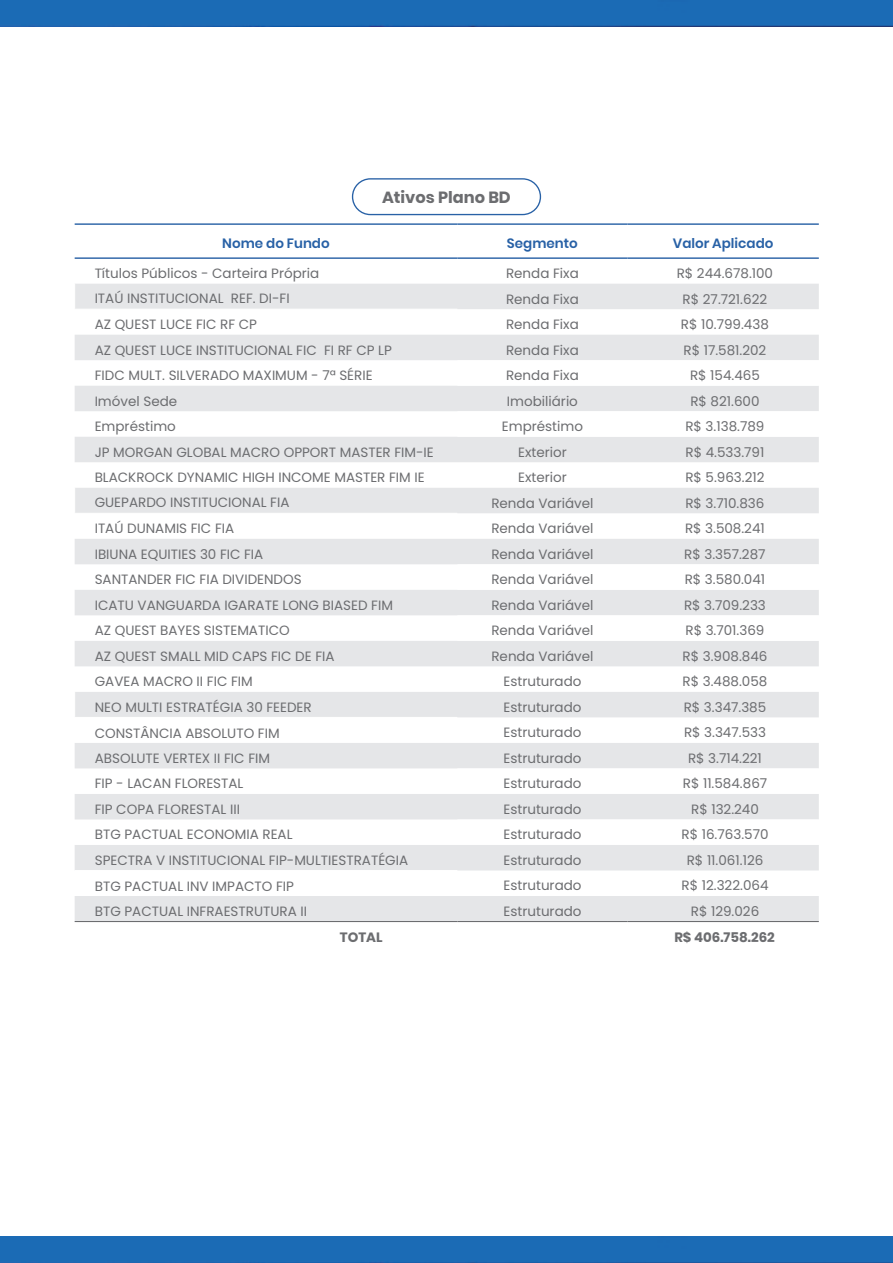
<style>
.page{position:relative;width:893px;height:1263px;background:#fff}
.page>*{position:absolute;margin:0;border:0;box-sizing:border-box;transform-origin:0 0}
.t1{font:700 16.2px "Poppins";color:#6c6d70}
.t2{font:13.5px "Poppins";color:#6c6d70}
.t3{font:600 13.5px "Poppins";color:#2861a6}
.t4{font:700 13.5px "Poppins";color:#6c6d70}
</style>
<div class="page">
<div style="left:352px;top:178px;width:189px;height:37px;border:1px solid #2861a6;border-radius:18px"></div>
<svg style="left:75px;top:284px;width:744px;height:637px;fill:#e5e6e8"></svg>
<svg style="left:457px;top:360px;width:362px;height:563px"></svg>
<hr style="left:75px;top:223px;width:382px;height:2px;background:#2861a6">
<hr style="left:457px;top:223px;width:170px;height:2px;background:#2861a6">
<hr style="left:627px;top:223px;width:192px;height:2px;background:#2861a6">
<hr style="left:75px;top:257px;width:382px;height:2px;background:#2861a6">
<hr style="left:457px;top:257px;width:170px;height:2px;background:#2861a6">
<hr style="left:627px;top:257px;width:192px;height:2px;background:#2861a6">
<hr style="left:74px;top:309px;width:383px;height:1px;background:#fff">
<hr style="left:74px;top:513px;width:383px;height:1px;background:#fff">
<hr style="left:74px;top:717px;width:383px;height:1px;background:#fff">
<hr style="left:75px;top:870px;width:382px;height:1px;background:#fff">
<hr style="left:75px;top:921px;width:382px;height:1px;background:#6c6d70">
<hr style="left:457px;top:921px;width:170px;height:1px;background:#6c6d70">
<hr style="left:627px;top:921px;width:192px;height:1px;background:#6c6d70">
<div style="left:0;top:0;width:893px;height:26px;background:#1b6bb5"></div>
<div style="left:0;top:1237px;width:893px;height:26px;background:#1b6bb5"></div>
<p class="t1" style="left:382px;top:188px;width:130px">Ativos Plano BD</p>
<p class="t3" style="left:222px;top:236px;width:109px">Nome do Fundo</p>
<p class="t3" style="left:507px;top:236px;width:72px">Segmento</p>
<p class="t3" style="left:673px;top:236px;width:102px">Valor Aplicado</p>
<p class="t2" style="left:95px;top:266px;width:226px">Títulos Públicos - Carteira Própria</p>
<p class="t2" style="left:506px;top:266px;width:74px">Renda Fixa</p>
<p class="t2" style="left:677px;top:266px;width:98px">R$ 244.678.100</p>
<p class="t2" style="left:95px;top:291px;width:197px">ITAÚ INSTITUCIONAL REF. DI-FI</p>
<p class="t2" style="left:506px;top:291px;width:74px">Renda Fixa</p>
<p class="t2" style="left:683px;top:291px;width:86px">R$ 27.721.622</p>
<p class="t2" style="left:95px;top:317px;width:164px">AZ QUEST LUCE FIC RF CP</p>
<p class="t2" style="left:506px;top:316px;width:74px">Renda Fixa</p>
<p class="t2" style="left:681px;top:316px;width:90px">R$ 10.799.438</p>
<p class="t2" style="left:95px;top:342px;width:299px">AZ QUEST LUCE INSTITUCIONAL FIC FI RF CP LP</p>
<p class="t2" style="left:506px;top:342px;width:74px">Renda Fixa</p>
<p class="t2" style="left:683px;top:342px;width:84px">R$ 17.581.202</p>
<p class="t2" style="left:95px;top:367px;width:279px">FIDC MULT. SILVERADO MAXIMUM - 7ª SÉRIE</p>
<p class="t2" style="left:506px;top:367px;width:74px">Renda Fixa</p>
<p class="t2" style="left:690px;top:367px;width:71px">R$ 154.465</p>
<p class="t2" style="left:95px;top:393px;width:84px">Imóvel Sede</p>
<p class="t2" style="left:507px;top:393px;width:73px">Imobiliário</p>
<p class="t2" style="left:690px;top:393px;width:71px">R$ 821.600</p>
<p class="t2" style="left:95px;top:418px;width:83px">Empréstimo</p>
<p class="t2" style="left:502px;top:418px;width:83px">Empréstimo</p>
<p class="t2" style="left:685px;top:418px;width:81px">R$ 3.138.789</p>
<p class="t2" style="left:95px;top:444px;width:341px">JP MORGAN GLOBAL MACRO OPPORT MASTER FIM-IE</p>
<p class="t2" style="left:518px;top:444px;width:50px">Exterior</p>
<p class="t2" style="left:685px;top:444px;width:80px">R$ 4.533.791</p>
<p class="t2" style="left:95px;top:470px;width:332px">BLACKROCK DYNAMIC HIGH INCOME MASTER FIM IE</p>
<p class="t2" style="left:518px;top:470px;width:50px">Exterior</p>
<p class="t2" style="left:685px;top:470px;width:81px">R$ 5.963.212</p>
<p class="t2" style="left:95px;top:495px;width:196px">GUEPARDO INSTITUCIONAL FIA</p>
<p class="t2" style="left:491px;top:495px;width:104px">Renda Variável</p>
<p class="t2" style="left:685px;top:495px;width:81px">R$ 3.710.836</p>
<p class="t2" style="left:95px;top:521px;width:141px">ITAÚ DUNAMIS FIC FIA</p>
<p class="t2" style="left:491px;top:521px;width:104px">Renda Variável</p>
<p class="t2" style="left:685px;top:521px;width:81px">R$ 3.508.241</p>
<p class="t2" style="left:95px;top:546px;width:170px">IBIUNA EQUITIES 30 FIC FIA</p>
<p class="t2" style="left:491px;top:546px;width:104px">Renda Variável</p>
<p class="t2" style="left:684px;top:546px;width:83px">R$ 3.357.287</p>
<p class="t2" style="left:95px;top:572px;width:209px">SANTANDER FIC FIA DIVIDENDOS</p>
<p class="t2" style="left:491px;top:572px;width:104px">Renda Variável</p>
<p class="t2" style="left:685px;top:572px;width:82px">R$ 3.580.041</p>
<p class="t2" style="left:95px;top:597px;width:300px">ICATU VANGUARDA IGARATE LONG BIASED FIM</p>
<p class="t2" style="left:491px;top:597px;width:104px">Renda Variável</p>
<p class="t2" style="left:684px;top:597px;width:83px">R$ 3.709.233</p>
<p class="t2" style="left:95px;top:623px;width:197px">AZ QUEST BAYES SISTEMATICO</p>
<p class="t2" style="left:491px;top:623px;width:104px">Renda Variável</p>
<p class="t2" style="left:685px;top:623px;width:81px">R$ 3.701.369</p>
<p class="t2" style="left:95px;top:648px;width:241px">AZ QUEST SMALL MID CAPS FIC DE FIA</p>
<p class="t2" style="left:491px;top:648px;width:104px">Renda Variável</p>
<p class="t2" style="left:682px;top:648px;width:86px">R$ 3.908.846</p>
<p class="t2" style="left:95px;top:674px;width:160px">GAVEA MACRO II FIC FIM</p>
<p class="t2" style="left:503px;top:674px;width:80px">Estruturado</p>
<p class="t2" style="left:683px;top:674px;width:86px">R$ 3.488.058</p>
<p class="t2" style="left:95px;top:699px;width:219px">NEO MULTI ESTRATÉGIA 30 FEEDER</p>
<p class="t2" style="left:503px;top:699px;width:80px">Estruturado</p>
<p class="t2" style="left:684px;top:699px;width:84px">R$ 3.347.385</p>
<p class="t2" style="left:95px;top:725px;width:186px">CONSTÂNCIA ABSOLUTO FIM</p>
<p class="t2" style="left:503px;top:725px;width:80px">Estruturado</p>
<p class="t2" style="left:684px;top:725px;width:84px">R$ 3.347.533</p>
<p class="t2" style="left:95px;top:750px;width:177px">ABSOLUTE VERTEX II FIC FIM</p>
<p class="t2" style="left:503px;top:750px;width:80px">Estruturado</p>
<p class="t2" style="left:688px;top:750px;width:75px">R$ 3.714.221</p>
<p class="t2" style="left:95px;top:776px;width:150px">FIP - LACAN FLORESTAL</p>
<p class="t2" style="left:503px;top:776px;width:80px">Estruturado</p>
<p class="t2" style="left:683px;top:776px;width:86px">R$ 11.584.867</p>
<p class="t2" style="left:95px;top:801px;width:147px">FIP COPA FLORESTAL III</p>
<p class="t2" style="left:503px;top:801px;width:80px">Estruturado</p>
<p class="t2" style="left:691px;top:801px;width:69px">R$ 132.240</p>
<p class="t2" style="left:95px;top:827px;width:199px">BTG PACTUAL ECONOMIA REAL</p>
<p class="t2" style="left:503px;top:827px;width:80px">Estruturado</p>
<p class="t2" style="left:681px;top:827px;width:88px">R$ 16.763.570</p>
<p class="t2" style="left:95px;top:852px;width:315px">SPECTRA V INSTITUCIONAL FIP-MULTIESTRATÉGIA</p>
<p class="t2" style="left:503px;top:852px;width:80px">Estruturado</p>
<p class="t2" style="left:687px;top:852px;width:78px">R$ 11.061.126</p>
<p class="t2" style="left:95px;top:878px;width:201px">BTG PACTUAL INV IMPACTO FIP</p>
<p class="t2" style="left:503px;top:878px;width:80px">Estruturado</p>
<p class="t2" style="left:682px;top:878px;width:88px">R$ 12.322.064</p>
<p class="t2" style="left:95px;top:903px;width:214px">BTG PACTUAL INFRAESTRUTURA II</p>
<p class="t2" style="left:503px;top:903px;width:80px">Estruturado</p>
<p class="t2" style="left:691px;top:903px;width:70px">R$ 129.026</p>
<p class="t4" style="left:340px;top:929px;width:44px">TOTAL</p>
<p class="t4" style="left:674px;top:929px;width:102px">R$ 406.758.262</p>
</div>
